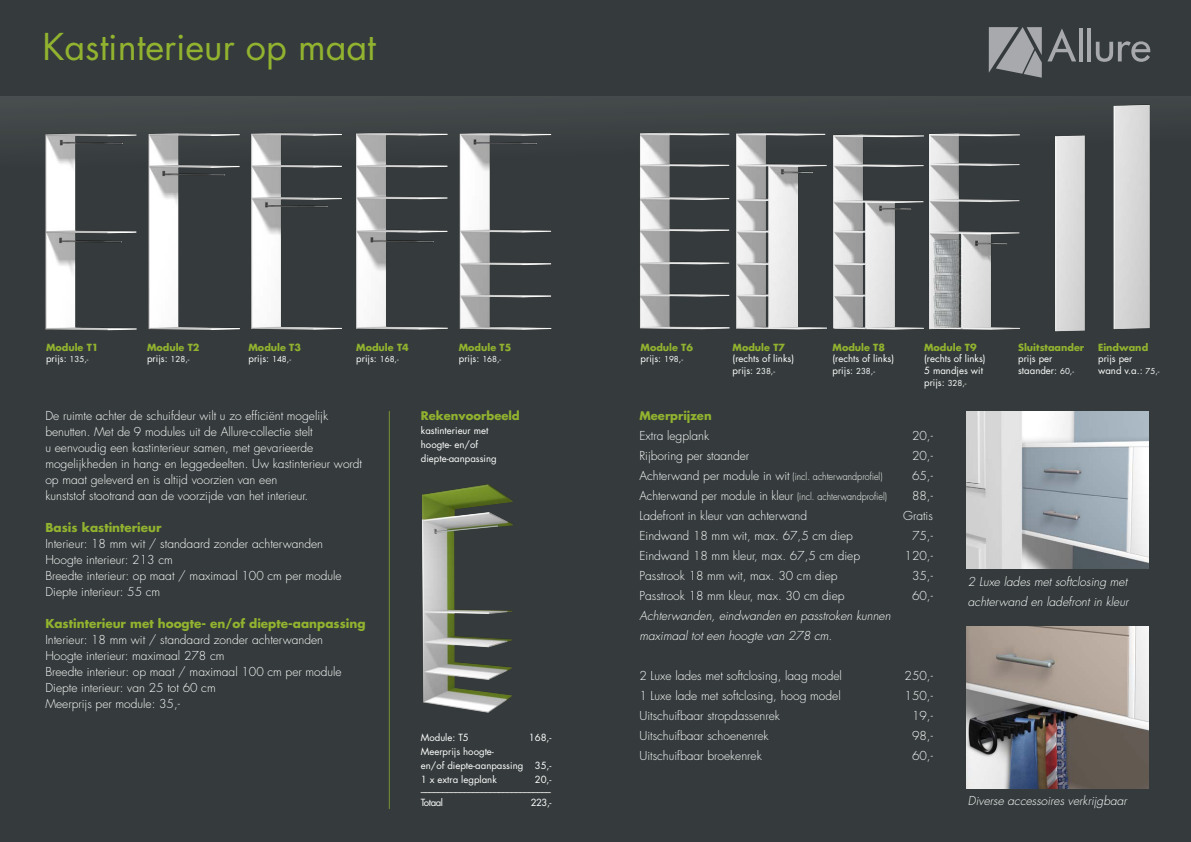
<style>
.page{position:relative;width:1191px;height:842px;background:#fff}
.page>*{position:absolute;margin:0;border:0;box-sizing:border-box;transform-origin:0 0}
.t1{font:36px "Futura";color:#92b32f}
.t2{font:300 12px/16px "Futura";color:#fff}
.t3{font:italic 300 12px/20px "Futura";color:#fff}
.t4{font:700 12px "Futura";color:#92b32f}
.t5{font:700 11.6px "Futura";color:#92b32f}
.t6{font:9.6px/11.5px "Futura";color:#fff}
.t7{font:700 9.6px/11.5px "Futura";color:#92b32f}
.s1{font-weight:400;color:#fff}
.s2{font-weight:400;font-size:8px;color:#fff}
.s3{font-size:8px}
.s4{font-size:10px}
</style>
<div class="page">
<div style="left:0;top:81px;width:1191px;height:761px;background:#353b3c"></div>
<div style="left:0;top:0;width:1191px;height:95px;background:#353b3c"></div>
<img style="left:37px;top:128px;width:203px;height:203px">
<img style="left:251px;top:133px;width:91px;height:197px">
<img style="left:356px;top:133px;width:92px;height:197px">
<img style="left:459px;top:133px;width:93px;height:197px">
<img style="left:611px;top:96px;width:580px;height:236px">
<img style="left:967px;top:627px;width:181px;height:162px">
<img style="left:967px;top:411px;width:181px;height:157px">
<img style="left:422px;top:484px;width:91px;height:229px">
<hr style="left:389px;top:411px;width:1px;height:398px;background:#92b32f">
<svg style="left:1047px;top:29px;width:29px;height:32px"></svg>
<svg style="left:1079px;top:28px;width:3px;height:33px"></svg>
<hr style="left:1087px;top:28px;width:4px;height:33px;background:#a8a9ad">
<svg style="left:1095px;top:41px;width:55px;height:21px"></svg>
<svg style="left:988px;top:27px;width:53px;height:51px"></svg>
<h1 class="t1" style="left:43px;top:24px;width:335px">Kastinterieur op maat</h1>
<p class="t7" style="left:46px;top:341px;width:54px">Module T1 <span class="s1">prijs:</span> <span class="s2">135,-</span></p>
<p class="t7" style="left:147px;top:341px;width:54px">Module T2 <span class="s1">prijs:</span> <span class="s2">128,-</span></p>
<p class="t7" style="left:248px;top:341px;width:54px">Module T3 <span class="s1">prijs:</span> <span class="s2">148,-</span></p>
<p class="t7" style="left:356px;top:341px;width:54px">Module T4 <span class="s1">prijs:</span> <span class="s2">168,-</span></p>
<p class="t7" style="left:459px;top:341px;width:54px">Module T5 <span class="s1">prijs:</span> <span class="s2">168,-</span></p>
<p class="t7" style="left:640px;top:341px;width:54px">Module T6 <span class="s1">prijs:</span> <span class="s2">198,-</span></p>
<p class="t7" style="left:732px;top:341px;width:54px">Module T7</p>
<p class="t6" style="left:732px;top:353px;width:63px">(rechts of links) prijs: <span class="s3">238,-</span></p>
<p class="t7" style="left:832px;top:341px;width:54px">Module T8</p>
<p class="t6" style="left:832px;top:353px;width:63px">(rechts of links) prijs: <span class="s3">238,-</span></p>
<p class="t7" style="left:924px;top:341px;width:54px">Module T9</p>
<p class="t6" style="left:924px;top:353px;width:63px">(rechts of links)<br>5 mandjes wit prijs: <span class="s3">328,-</span></p>
<p class="t7" style="left:1018px;top:341px;width:68px">Sluitstaander</p>
<p class="t6" style="left:1018px;top:353px;width:57px">prijs per staander: <span class="s3">60,-</span></p>
<p class="t7" style="left:1098px;top:341px;width:52px">Eindwand</p>
<p class="t6" style="left:1098px;top:353px;width:63px">prijs per<br>wand v.a.: <span class="s3">75,-</span></p>
<p class="t2" style="left:45px;top:408px;width:318px">De ruimte achter de schuifdeur wilt u zo efficiënt mogelijk benutten. Met de 9 modules uit de Allure-collectie stelt<br>u eenvoudig een kastinterieur samen, met gevarieerde mogelijkheden in hang- en leggedeelten. Uw kastinterieur wordt op maat geleverd en is altijd voorzien van een<br>kunststof stootrand aan de voorzijde van het interieur.</p>
<p class="t4" style="left:45px;top:520px;width:118px">Basis kastinterieur</p>
<p class="t2" style="left:45px;top:536px;width:298px">Interieur: 18 mm wit / standaard zonder achterwanden Hoogte interieur: 213 cm<br>Breedte interieur: op maat / maximaal 100 cm per module Diepte interieur: 55 cm</p>
<p class="t4" style="left:45px;top:616px;width:322px">Kastinterieur met hoogte- en/of diepte-aanpassing</p>
<p class="t2" style="left:45px;top:632px;width:298px">Interieur: 18 mm wit / standaard zonder achterwanden Hoogte interieur: maximaal 278 cm<br>Breedte interieur: op maat / maximaal 100 cm per module Diepte interieur: van 25 tot 60 cm<br>Meerprijs per module: 35,-</p>
<p class="t5" style="left:421px;top:408px;width:101px">Rekenvoorbeeld</p>
<p class="t6" style="left:421px;top:424px;width:77px;line-height:14px">kastinterieur met hoogte- en/of diepte-aanpassing</p>
<p class="t6" style="left:421px;top:732px;width:49px">Module: T5</p>
<p class="t6" style="left:529px;top:732px;width:24px">168,-</p>
<p class="t6" style="left:421px;top:745px;width:132px;line-height:14px">Meerprijs hoogte-<br>en/of diepte-aanpassing 35,-<br>1 x extra legplank</p>
<p class="t6" style="left:421px;top:774px;width:132px;text-align:justify;text-indent:114px">20,- –––––––––––––––––––––––––––––– Totaal</p>
<p class="t6" style="left:531px;top:797px;width:22px">223,-</p>
<p class="t5" style="left:639px;top:408px;width:74px">Meerprijzen</p>
<p class="t2" style="left:639px;top:428px;width:71px">Extra legplank</p>
<p class="t2" style="left:912px;top:428px;width:22px">20,-</p>
<p class="t2" style="left:639px;top:448px;width:111px">Rijboring per staander</p>
<p class="t2" style="left:912px;top:448px;width:22px">20,-</p>
<p class="t2" style="left:639px;top:468px;width:245px">Achterwand per module in wit <span class="s4">(incl. achterwandprofiel)</span></p>
<p class="t2" style="left:912px;top:468px;width:22px">65,-</p>
<p class="t2" style="left:639px;top:488px;width:249px">Achterwand per module in kleur <span class="s4">(incl. achterwandprofiel)</span></p>
<p class="t2" style="left:912px;top:488px;width:22px">88,-</p>
<p class="t2" style="left:639px;top:508px;width:169px">Ladefront in kleur van achterwand</p>
<p class="t2" style="left:903px;top:508px;width:31px">Gratis</p>
<p class="t2" style="left:639px;top:528px;width:215px">Eindwand 18 mm wit, max. 67,5 cm diep</p>
<p class="t2" style="left:912px;top:528px;width:22px">75,-</p>
<p class="t2" style="left:639px;top:548px;width:222px">Eindwand 18 mm kleur, max. 67,5 cm diep</p>
<p class="t2" style="left:904px;top:548px;width:30px">120,-</p>
<p class="t2" style="left:639px;top:568px;width:199px">Passtrook 18 mm wit, max. 30 cm diep</p>
<p class="t2" style="left:912px;top:568px;width:22px">35,-</p>
<p class="t2" style="left:639px;top:588px;width:207px">Passtrook 18 mm kleur, max. 30 cm diep</p>
<p class="t2" style="left:912px;top:588px;width:22px">60,-</p>
<p class="t3" style="left:639px;top:606px;width:253px">Achterwanden, eindwanden en passtroken kunnen maximaal tot een hoogte van 278 cm.</p>
<p class="t2" style="left:639px;top:668px;width:204px">2 Luxe lades met softclosing, laag model</p>
<p class="t2" style="left:904px;top:668px;width:30px">250,-</p>
<p class="t2" style="left:639px;top:688px;width:203px">1 Luxe lade met softclosing, hoog model</p>
<p class="t2" style="left:904px;top:688px;width:30px">150,-</p>
<p class="t2" style="left:639px;top:708px;width:142px">Uitschuifbaar stropdassenrek</p>
<p class="t2" style="left:912px;top:708px;width:22px">19,-</p>
<p class="t2" style="left:639px;top:728px;width:131px">Uitschuifbaar schoenenrek</p>
<p class="t2" style="left:912px;top:728px;width:22px">98,-</p>
<p class="t2" style="left:639px;top:748px;width:124px">Uitschuifbaar broekenrek</p>
<p class="t2" style="left:912px;top:748px;width:22px">60,-</p>
<p class="t3" style="left:968px;top:572px;width:162px">2 Luxe lades met softclosing met achterwand en ladefront in kleur</p>
<p class="t3" style="left:968px;top:791px;width:160px">Diverse accessoires verkrijgbaar</p>
</div>
